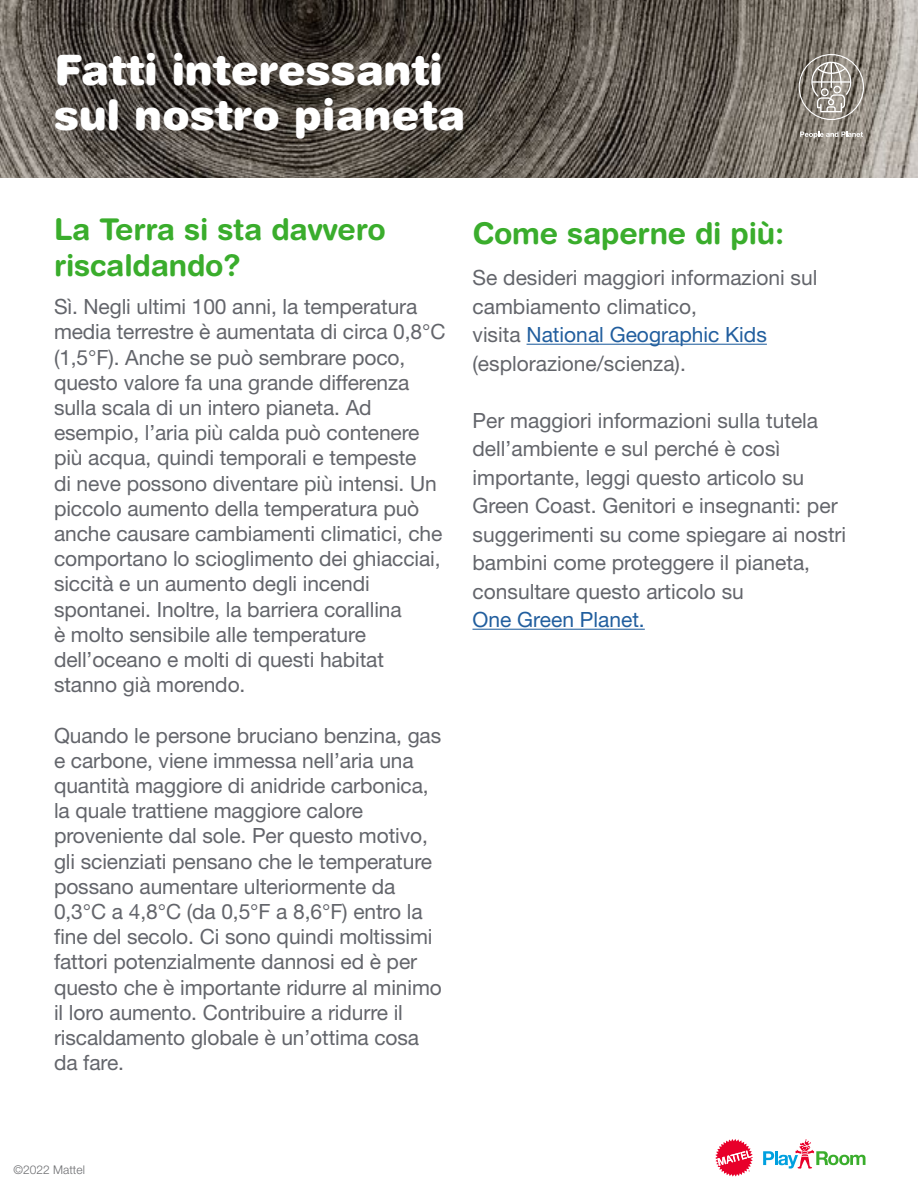
<style>
.page{position:relative;width:918px;height:1188px;background:#fff}
.page>*{position:absolute;margin:0;border:0;box-sizing:border-box;transform-origin:0 0}
.t1{font:900 42px/45px "Helvetica Rounded LT Std";color:#fff}
.t2{font:700 30px/36px "Helvetica Rounded LT Std";letter-spacing:-.005em;color:#3aad2c}
.t3{font:21px/25.2px "Helvetica Neue LT Std";letter-spacing:-.005em;color:#63656b}
.t4{font:21px "Helvetica Neue LT Std";color:#215e9e}
.t5{font:300 12px "Helvetica Neue LT Std";color:#6d6e71}
.s1{color:#215e9e}
</style>
<div class="page">
<img style="left:0;top:0;width:918px;height:177px">
<hr style="left:527px;top:344px;width:240px;height:1px;background:#215e9e">
<hr style="left:472px;top:629px;width:173px;height:1px;background:#215e9e">
<svg style="left:763px;top:1139px;width:102px;height:30px"></svg>
<svg style="left:715px;top:1139px;width:38px;height:38px"></svg>
<svg style="left:800px;top:132px;width:63px;height:6px"></svg>
<svg style="left:799px;top:54px;width:65px;height:66px;background:#98928a"></svg>
<h1 class="t1" style="left:54px;top:46px;width:413px">Fatti interessanti sul nostro pianeta</h1>
<h2 class="t2" style="left:54px;top:211px;width:333px">La Terra si sta davvero riscaldando?</h2>
<p class="t3" style="left:54px;top:294px;width:393px">Sì. Negli ultimi 100 anni, la temperatura media terrestre è aumentata di circa 0,8°C (1,5°F). Anche se può sembrare poco, questo valore fa una grande differenza sulla scala di un intero pianeta. Ad esempio, l’aria più calda può contenere più acqua, quindi temporali e tempeste<br>di neve possono diventare più intensi. Un piccolo aumento della temperatura può anche causare cambiamenti climatici, che comportano lo scioglimento dei ghiacciai, siccità e un aumento degli incendi spontanei. Inoltre, la barriera corallina<br>è molto sensibile alle temperature dell’oceano e molti di questi habitat stanno già morendo.</p>
<p class="t3" style="left:54px;top:722px;width:389px">Quando le persone bruciano benzina, gas e carbone, viene immessa nell’aria una quantità maggiore di anidride carbonica, la quale trattiene maggiore calore proveniente dal sole. Per questo motivo, gli scienziati pensano che le temperature possano aumentare ulteriormente da 0,3°C a 4,8°C (da 0,5°F a 8,6°F) entro la fine del secolo. Ci sono quindi moltissimi fattori potenzialmente dannosi ed è per questo che è importante ridurre al minimo il loro aumento. Contribuire a ridurre il riscaldamento globale è un’ottima cosa da fare.</p>
<h2 class="t2" style="left:472px;top:215px;width:313px">Come saperne di più:</h2>
<p class="t3" style="left:472px;top:263px;width:346px;line-height:28.5px">Se desideri maggiori informazioni sul cambiamento climatico,<br>visita <span class="s1">National Geographic Kids </span>(esplorazione/scienza).</p>
<p class="t3" style="left:472px;top:406px;width:375px;line-height:28.5px">Per maggiori informazioni sulla tutela dell’ambiente e sul perché è così importante, leggi questo articolo su Green Coast. Genitori e insegnanti: per suggerimenti su come spiegare ai nostri bambini come proteggere il pianeta, consultare questo articolo su</p>
<p class="t4" style="left:472px;top:607px;width:174px">One Green Planet.</p>
<p class="t5" style="left:14px;top:1163px;width:73px">©2022 Mattel</p>
</div>
